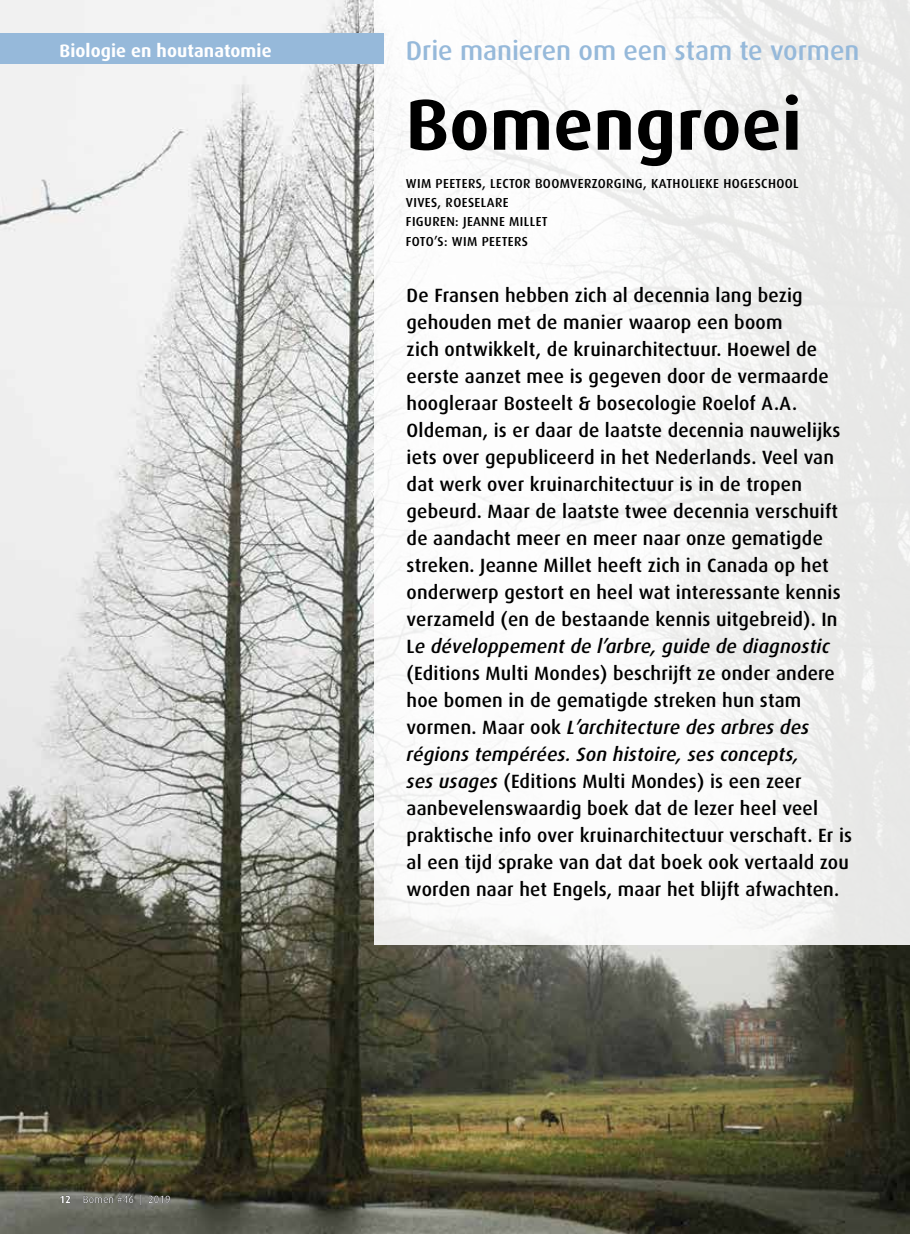
<style>
.page{position:relative;width:910px;height:1234px;background:#fff}
.page>*{position:absolute;margin:0;border:0;box-sizing:border-box;transform-origin:0 0}
.t1{font:700 72px "Dax";letter-spacing:.005em;color:#000}
.t2{font:500 27px "Dax";letter-spacing:-.005em;color:#96b9da}
.t3{font:500 19.2px/27px "Dax";letter-spacing:.01em;color:#000}
.t4{font:700 18px "Dax";letter-spacing:.005em;color:#fff}
.t5{font:500 13.05px/19.2px "Dax";letter-spacing:.03em;color:#000}
.t6{font:10.5px "Dax";letter-spacing:.005em;color:#fff}
.s1{font-weight:700}
.s2{font-style:italic}
</style>
<div class="page">
<img style="left:0;top:0;width:910px;height:1233px">
<div style="left:374px;top:0;width:536px;height:944px;background:linear-gradient(to right,#fff,#ebeceb)"></div>
<div style="left:0;top:33px;width:384px;height:31px;background:#96b9da"></div>
<p class="t4" style="left:60px;top:41px;width:214px">Biologie en houtanatomie</p>
<h2 class="t2" style="left:406px;top:35px;width:455px">Drie manieren om een stam te vormen</h2>
<h1 class="t1" style="left:406px;top:84px;width:398px">Bomengroei</h1>
<p class="t5" style="left:406px;top:174px;width:394px">WIM PEETERS, LECTOR BOOMVERZORGING, KATHOLIEKE HOGESCHOOL<br>VIVES, ROESELARE<br>FIGUREN: JEANNE MILLET<br>FOTO’S: WIM PEETERS</p>
<p class="t6" style="left:60px;top:1193px;width:113px"><span class="s1">12</span> Bomen #46 | 2019</p>
<p class="t3" style="left:407px;top:282px;width:447px">De Fransen hebben zich al decennia lang bezig gehouden met de manier waarop een boom<br>zich ontwikkelt, de kruinarchitectuur. Hoewel de eerste aanzet mee is gegeven door de vermaarde hoogleraar Bosteelt &amp; bosecologie Roelof A.A.<br>Oldeman, is er daar de laatste decennia nauwelijks iets over gepubliceerd in het Nederlands. Veel van dat werk over kruinarchitectuur is in de tropen gebeurd. Maar de laatste twee decennia verschuift de aandacht meer en meer naar onze gematigde streken. Jeanne Millet heeft zich in Canada op het onderwerp gestort en heel wat interessante kennis verzameld (en de bestaande kennis uitgebreid). In L<span class="s2">e développement de l’arbre, guide de diagnostic </span>(Editions Multi Mondes) beschrijft ze onder andere hoe bomen in de gematigde streken hun stam vormen. Maar ook <span class="s2">L’architecture des arbres des régions tempérées. Son histoire, ses concepts,<br>ses usages</span> (Editions Multi Mondes) is een zeer aanbevelenswaardig boek dat de lezer heel veel praktische info over kruinarchitectuur verschaft. Er is al een tijd sprake van dat dat boek ook vertaald zou worden naar het Engels, maar het blijft afwachten.</p>
</div>
